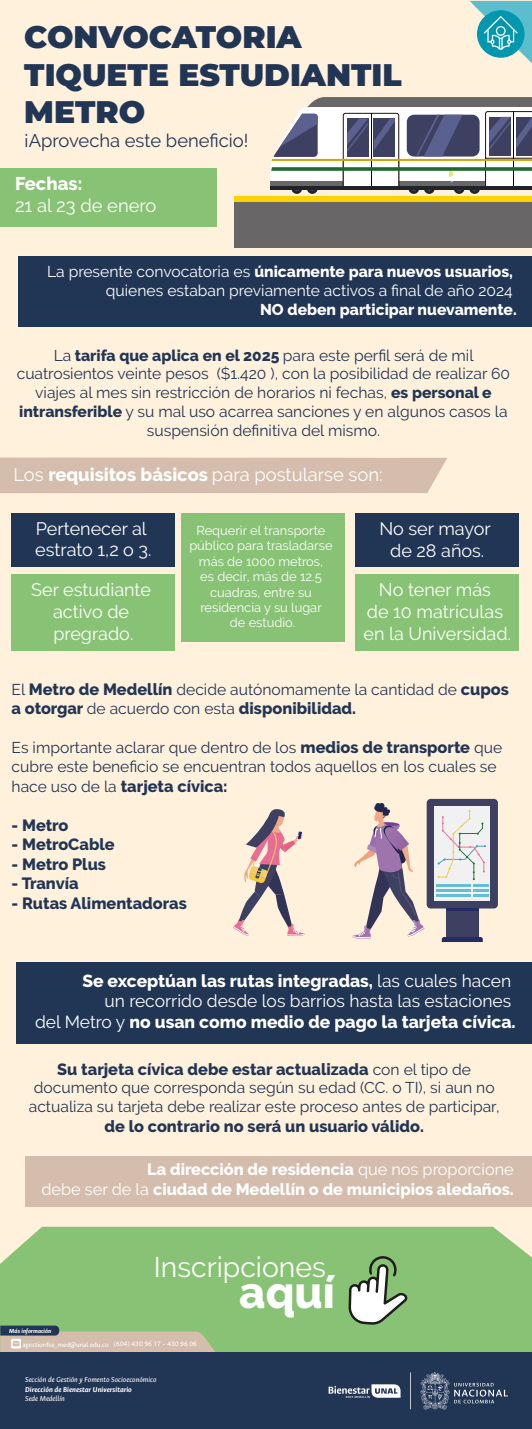
<style>
.page{position:relative;width:532px;height:1429px;background:#fff}
.page>*{position:absolute;margin:0;border:0;box-sizing:border-box;transform-origin:0 0}
.t1{font:800 45.06px "Raleway";color:#fff}
.t2{font:900 31.19px/37.4px "Montserrat";color:#213554}
.t3{font:28.25px "Raleway";color:#fff}
.t4{font:18.38px "Raleway";color:#fff}
.t5{font:18.38px "Raleway";color:#213554}
.t6{font:800 18.38px "Raleway";color:#fff}
.t7{font:18px/21.6px "Raleway";color:#fff;text-align:center}
.t8{font:800 17.44px/20.9px "Raleway";color:#fff;text-align:right}
.t9{font:800 16.25px "Raleway";color:#213554}
.t10{font:800 16.25px/19.5px "Raleway";color:#fff;text-align:right}
.t11{font:15.62px/18.8px "Raleway";color:#213554;text-align:center}
.t12{font:15.62px/18.8px "Raleway";color:#fff;text-align:right}
.t13{font:800 15.62px "Raleway";color:#fff}
.t14{font:12.88px/15.4px "Raleway";color:#fff;text-align:center}
.t15{font:italic 8px "Ancizar Sans";color:#fff}
.t16{font:italic 700 8px "Ancizar Sans";color:#fff}
.t17{font:7.19px "Ancizar Sans";color:#fff}
.t18{font:italic 700 6.62px "Ancizar Sans";color:#fff}
.s1{font-weight:800}
.s2{font-weight:800;font-size:16.25px}
.s3{font-weight:400;font-size:15.62px}
.s4{font-weight:400}
</style>
<div class="page">
<div style="left:0;top:0;width:531px;height:1361px;background:#fff1dc"></div>
<div style="left:25px;top:1156px;width:506px;height:50px;background:#d4bdac"></div>
<div style="left:0;top:1226px;width:531px;height:125px;background:#88c274"></div>
<div style="left:12px;top:513px;width:163px;height:54px;background:#213554"></div>
<svg style="left:0;top:1325px;width:217px;height:26px;background:#b1b097"></svg>
<div style="left:0;top:1351px;width:531px;height:77px;background:#213554"></div>
<hr style="left:410px;top:1371px;width:1px;height:37px;background:#fff">
<svg style="left:420px;top:1372px;width:88px;height:36px"></svg>
<svg style="left:328px;top:1384px;width:72px;height:13px"></svg>
<svg style="left:469px;top:1px;width:62px;height:62px"></svg>
<div style="left:234px;top:202px;width:297px;height:45px;background:#686666"></div>
<div style="left:234px;top:196px;width:297px;height:6px;background:#fcd200"></div>
<svg style="left:270px;top:97px;width:261px;height:97px;background:#a2a4a7"></svg>
<hr style="left:270px;top:187px;width:261px;height:3px;background:#1e2428">
<div style="left:0;top:168px;width:217px;height:59px;background:#88c274"></div>
<div style="left:0;top:457px;width:447px;height:36px;background:#d4bdac"></div>
<div style="left:355px;top:513px;width:164px;height:54px;background:#213554"></div>
<div style="left:12px;top:574px;width:163px;height:76px;background:#88c274"></div>
<div style="left:355px;top:574px;width:164px;height:76px;background:#88c274"></div>
<div style="left:181px;top:513px;width:163px;height:129px;background:#88c274"></div>
<div style="left:17px;top:962px;width:514px;height:80px;background:#213554"></div>
<div style="left:446px;top:887px;width:32px;height:49px;background:#3e4061"></div>
<div style="left:426px;top:798px;width:71px;height:110px;background:#3e4061;border-radius:4px"></div>
<svg style="left:434px;top:806px;width:56px;height:94px"></svg>
<svg style="left:441px;top:936px;width:41px;height:5px"></svg>
<hr style="left:446px;top:908px;width:32px;height:3px;background:#242d61">
<hr style="left:436px;top:883px;width:34px;height:3px;background:#65bfd4">
<hr style="left:436px;top:888px;width:34px;height:3px;background:#65bfd4">
<hr style="left:436px;top:893px;width:34px;height:3px;background:#65bfd4">
<hr style="left:473px;top:883px;width:16px;height:3px;background:#65bfd4">
<hr style="left:473px;top:888px;width:16px;height:3px;background:#65bfd4">
<hr style="left:473px;top:893px;width:16px;height:3px;background:#65bfd4">
<svg style="left:437px;top:809px;width:49px;height:71px;background:#e8e7e4"></svg>
<svg style="left:352px;top:803px;width:72px;height:135px"></svg>
<svg style="left:233px;top:809px;width:71px;height:126px"></svg>
<svg style="left:348px;top:1238px;width:59px;height:103px;background:#97bd8a"></svg>
<div style="left:19px;top:256px;width:512px;height:70px;background:#213554"></div>
<h2 class="t2" style="left:24px;top:17px;width:379px">CONVOCATORIA<br>TIQUETE ESTUDIANTIL<br>METRO</h2>
<p class="t5" style="left:24px;top:130px;width:225px">¡Aprovecha este beneficio!</p>
<p class="t6" style="left:15px;top:173px;width:69px">Fechas:</p>
<p class="t4" style="left:15px;top:195px;width:143px">21 al 23 de enero</p>
<p class="t12" style="left:47px;top:262px;width:467px">La presente convocatoria es <span class="s1">únicamente para nuevos usuarios, </span>quienes estaban previamente activos a final de año 2024</p>
<p class="t13" style="left:260px;top:300px;width:258px">NO deben participar nuevamente.</p>
<p class="t11" style="left:17px;top:345px;width:495px">La <span class="s1">tarifa que aplica en el 2025</span> para este perfil será de mil cuatrosientos veinte pesos ($1.420 ), con la posibilidad de realizar 60 viajes al mes sin restricción de horarios ni fechas, <span class="s1">es personal e intransferible</span> y su mal uso acarrea sanciones y en algunos casos la suspensión definitiva del mismo.</p>
<p class="t4" style="left:14px;top:464px;width:370px">Los <span class="s1">requisitos básicos</span> para postularse son:</p>
<p class="t7" style="left:35px;top:517px;width:118px;text-align:left">Pertenecer al estrato 1,2 o 3.</p>
<p class="t7" style="left:379px;top:517px;width:113px">No ser mayor de 28 años.</p>
<p class="t7" style="left:31px;top:579px;width:121px">Ser estudiante activo de pregrado.</p>
<p class="t7" style="left:363px;top:579px;width:149px">No tener más<br>de 10 matrículas en la Universidad.</p>
<p class="t14" style="left:189px;top:522px;width:145px">Requerir el transporte público para trasladarse más de 1000 metros,<br>es decir, más de 12.5 cuadras, entre su residencia y su lugar<br>de estudio.</p>
<p class="t11" style="left:12px;top:679px;width:498px">El <span class="s2">Metro de Medellín</span> decide autónomamente la cantidad de <span class="s2">cupos</span></p>
<p class="t9" style="left:12px;top:699px;width:346px">a otorgar <span class="s3">de acuerdo con esta</span> disponibilidad.</p>
<p class="t11" style="left:12px;top:738px;width:492px;text-align:left">Es importante aclarar que dentro de los <span class="s2">medios de transporte</span> que cubre este beneficio se encuentran todos aquellos en los cuales se</p>
<p class="t9" style="left:12px;top:776px;width:217px"><span class="s3">hace uso de la</span> tarjeta cívica:</p>
<p class="t9" style="left:12px;top:815px;width:58px">- Metro</p>
<p class="t9" style="left:12px;top:835px;width:105px">- MetroCable</p>
<p class="t9" style="left:12px;top:854px;width:96px">- Metro Plus</p>
<p class="t9" style="left:12px;top:874px;width:69px">- Tranvía</p>
<p class="t9" style="left:12px;top:893px;width:177px">- Rutas Alimentadoras</p>
<p class="t8" style="left:35px;top:969px;width:482px">Se exceptúan las rutas integradas, <span class="s4">las cuales hacen<br>un recorrido desde los barrios hasta las estaciones<br>del Metro y</span> no usan como medio de pago la tarjeta cívica.</p>
<p class="t9" style="left:57px;top:1059px;width:415px">Su tarjeta cívica debe estar actualizada <span class="s3">con el tipo de</span></p>
<p class="t11" style="left:29px;top:1078px;width:472px">documento que corresponda según su edad (CC. o TI), si aun no actualiza su tarjeta debe realizar este proceso antes de participar,</p>
<p class="t9" style="left:104px;top:1116px;width:321px">de lo contrario no será un usuario válido.</p>
<p class="t10" style="left:41px;top:1159px;width:473px">La dirección de residencia <span class="s4">que nos proporcione<br>debe ser de la</span> ciudad de Medellín o de municipios aledaños.</p>
<h3 class="t3" style="left:154px;top:1250px;width:173px">Inscripciones</h3>
<h1 class="t1" style="left:239px;top:1266px;width:97px">aquí</h1>
<p class="t18" style="left:9px;top:1326px;width:44px">Más información</p>
<p class="t17" style="left:22px;top:1340px;width:176px">agestionfse_med@unal.edu.co (604) 430 96 17 – 430 96 06</p>
<p class="t15" style="left:25px;top:1374px;width:133px">Sección de Gestión y Fomento Socioeconómico</p>
<p class="t16" style="left:25px;top:1383px;width:108px">Dirección de Bienestar Universitario</p>
<p class="t15" style="left:25px;top:1393px;width:41px">Sede Medellín</p>
</div>
